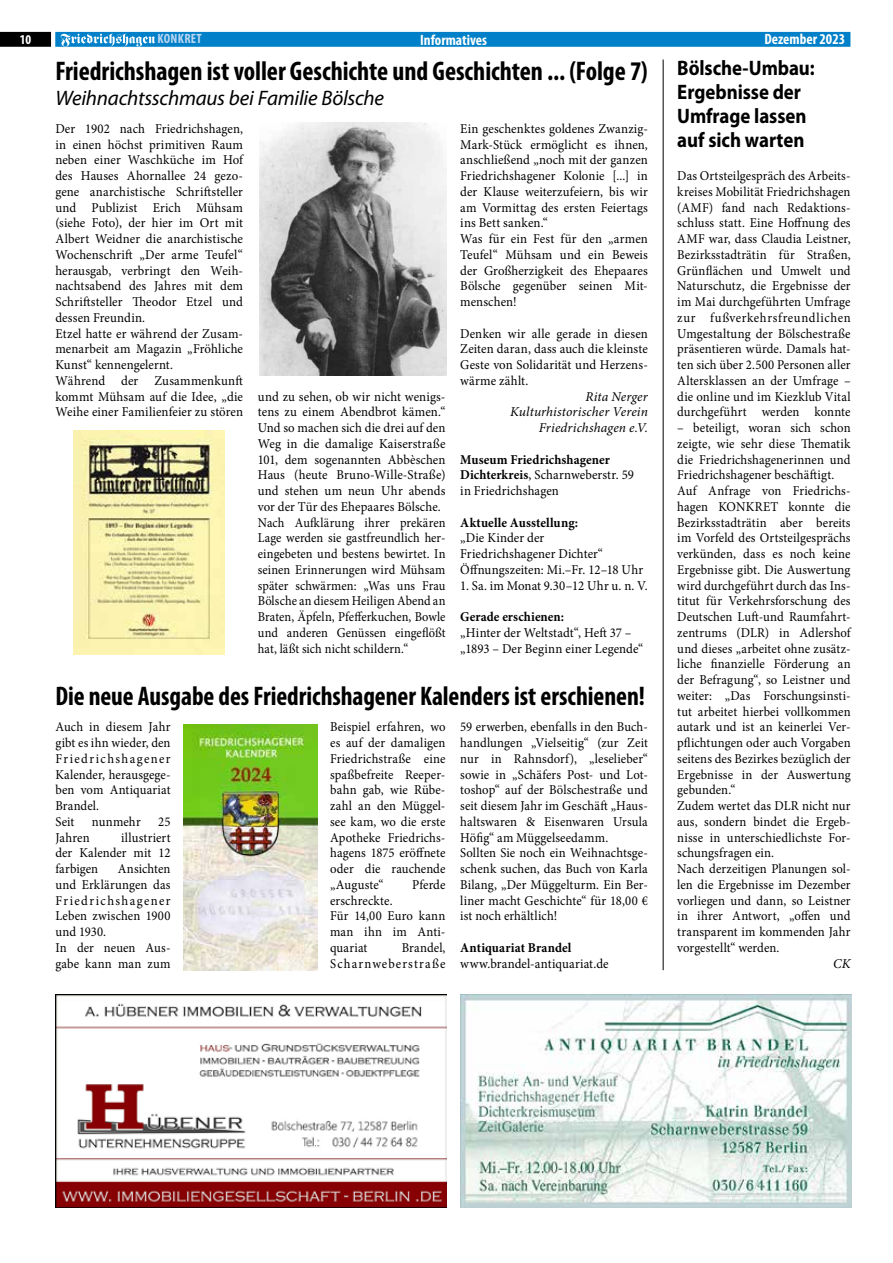
<style>
.page{position:relative;width:893px;height:1263px;background:#fff}
.page>*{position:absolute;margin:0;border:0;box-sizing:border-box;transform-origin:0 0}
.t1{font:700 condensed 27px "Myriad Pro";color:#000}
.t2{font:700 condensed 27px "Myriad Pro";color:#000;scale:.96 1}
.t3{font:700 21px/24px "Myriad Pro";letter-spacing:-.005em;color:#000;scale:.9 1}
.t4{font:italic 21px "Myriad Pro";letter-spacing:-.01em;color:#000}
.t5{font:700 condensed 15px "Myriad Pro";color:#fff}
.t6{font:13.5px/15.8px "Minion Pro";letter-spacing:.01em;color:#000;scale:.94 1}
.t7{font:13.5px/15.8px "Minion Pro";letter-spacing:.01em;color:#000;scale:.95 1}
.t8{font:700 13.5px/15.8px "Minion Pro";letter-spacing:.01em;color:#000;scale:.95 1}
.t9{font:italic 13.5px/15.8px "Minion Pro";letter-spacing:.01em;color:#000;text-align:right}
.t10{font:13.5px/15.8px "Minion Pro";letter-spacing:.085em;color:#000;text-align:right;scale:.94 1}
.t11{font:700 condensed 13.5px "Myriad Pro";letter-spacing:.02em;color:#bcd6f1}
.t12{font:700 condensed 13.5px "Myriad Pro";color:#fff}
.s1{font-weight:400}
</style>
<div class="page">
<div style="left:55px;top:32px;width:795px;height:15px;background:#0080c8;border:2px solid #0080c8"></div>
<svg style="left:0;top:32px;width:51px;height:15px"></svg>
<svg style="left:61px;top:34px;width:94px;height:13px"></svg>
<img style="left:259px;top:122px;width:187px;height:254px">
<img style="left:183px;top:725px;width:134px;height:245px">
<img style="left:74px;top:431px;width:151px;height:223px">
<img style="left:56px;top:995px;width:390px;height:213px">
<hr style="left:663px;top:60px;width:1px;height:910px;background:#000">
<img style="left:460px;top:995px;width:392px;height:212px">
<p class="t12" style="left:20px;top:31px;width:13px">10</p>
<p class="t11" style="left:158px;top:30px;width:46px">KONKRET</p>
<p class="t5" style="left:420px;top:30px;width:68px">Informatives</p>
<p class="t5" style="left:765px;top:30px;width:82px">Dezember 2023</p>
<h1 class="t1" style="left:55px;top:54px;width:594px">Friedrichshagen ist voller Geschichte und Geschichten ... (Folge 7)</h1>
<h2 class="t4" style="left:55px;top:85px;width:330px">Weihnachtsschmaus bei Familie Bölsche</h2>
<p class="t7" style="left:55px;top:121px;width:199px">Der 1902 nach Friedrichshagen, in einen höchst primitiven Raum neben einer Waschküche im Hof des Hauses Ahornallee 24 gezo&shy;gene anarchistische Schriftsteller und Publizist Erich Mühsam (siehe Foto), der hier im Ort mit<br>Albert Weidner die anarchistische<br>Wochenschrift „Der arme Teufel“ herausgab, verbringt den Weih&shy;nachtsabend des Jahres mit dem<br>Schriftsteller Theodor Etzel und dessen Freundin.<br>Etzel hatte er während der Zusam&shy;menarbeit am Magazin „Fröhliche<br>Kunst“ kennengelernt.<br>Während der Zusammenkunft kommt Mühsam auf die Idee, „die<br>Weihe einer Familienfeier zu stören</p>
<p class="t7" style="left:258px;top:388px;width:199px">und zu sehen, ob wir nicht wenigs&shy;tens zu einem Abendbrot kämen.“ Und so machen sich die drei auf den Weg in die damalige Kaiserstraße 101, dem sogenannten Abbèschen Haus (heute Bruno-Wille-Straße) und stehen um neun Uhr abends vor der Tür des Ehepaares Bölsche.<br>Nach Aufklärung ihrer prekären Lage werden sie gastfreundlich her&shy;eingebeten und bestens bewirtet. In seinen Erinnerungen wird Mühsam später schwärmen: „Was uns Frau Bölsche an diesem Heiligen Abend an Braten, Äpfeln, Pfefferkuchen, Bowle und anderen Genüssen eingeflößt hat, läßt sich nicht schildern.“</p>
<p class="t7" style="left:460px;top:121px;width:199px">Ein geschenktes goldenes Zwanzig-<br>Mark-Stück ermöglicht es ihnen, anschließend „noch mit der ganzen<br>Friedrichshagener Kolonie [...] in der Klause weiterzufeiern, bis wir am Vormittag des ersten Feiertags ins Bett sanken.“<br>Was für ein Fest für den „armen<br>Teufel“ Mühsam und ein Beweis der Großherzigkeit des Ehepaares<br>Bölsche gegenüber seinen Mit&shy;menschen!</p>
<p class="t7" style="left:460px;top:325px;width:199px;text-align:justify">Denken wir alle gerade in diesen Zeiten daran, dass auch die kleinste Geste von Solidarität und Herzens&shy;wärme zählt.</p>
<p class="t9" style="left:510px;top:388px;width:139px">Rita Nerger<br>Kulturhistorischer Verein<br>Friedrichshagen e.V.</p>
<p class="t8" style="left:460px;top:451px;width:184px">Museum Friedrichshagener<br>Dichterkreis<span class="s1">, Scharnweberstr. 59 in Friedrichshagen</span></p>
<p class="t8" style="left:460px;top:514px;width:125px">Aktuelle Ausstellung:</p>
<p class="t7" style="left:460px;top:530px;width:194px">„Die Kinder der<br>Friedrichshagener Dichter“<br>Öffnungszeiten: Mi.–Fr. 12–18 Uhr</p>
<p class="t7" style="left:460px;top:577px;width:199px">1. Sa. im Monat 9.30–12 Uhr u. n. V.</p>
<p class="t8" style="left:460px;top:609px;width:111px">Gerade erschienen:</p>
<p class="t7" style="left:460px;top:625px;width:194px">„Hinter der Weltstadt“, Heft 37 – „1893 – Der Beginn einer Legende“</p>
<h1 class="t2" style="left:55px;top:679px;width:616px">Die neue Ausgabe des Friedrichshagener Kalenders ist erschienen!</h1>
<p class="t6" style="left:55px;top:719px;width:124px">Auch in diesem Jahr gibt es ihn wieder, den<br>Friedrichshagener<br>Kalender, herausgege&shy;ben vom Antiquariat<br>Brandel.<br>Seit</p>
<p class="t6" style="left:92px;top:814px;width:53px">nunmehr</p>
<p class="t6" style="left:158px;top:814px;width:15px">25</p>
<p class="t6" style="left:55px;top:829px;width:38px">Jahren</p>
<p class="t6" style="left:55px;top:829px;width:124px;text-align:justify;text-indent:66px">illustriert der Kalender mit 12 farbigen</p>
<p class="t6" style="left:55px;top:861px;width:124px;text-indent:62px">Ansichten und Erklärungen das<br>Friedrichshagener<br>Leben zwischen 1900 und 1930.<br>In der neuen Aus&shy;gabe kann man zum</p>
<p class="t6" style="left:330px;top:719px;width:124px;text-align:justify">Beispiel erfahren, wo es auf der damaligen Friedrichstraße eine spaßbefreite Reeper&shy;bahn gab, wie Rübe&shy;zahl an den Müggel&shy;see kam, wo die erste Apotheke Friedrichs&shy;hagens 1875 eröffnete oder die rauchende „Auguste“</p>
<p class="t6" style="left:412px;top:877px;width:37px">Pferde</p>
<p class="t6" style="left:330px;top:892px;width:124px">erschreckte.<br>Für 14,00 Euro kann man ihn im Anti&shy;quariat</p>
<p class="t10" style="left:330px;top:940px;width:124px">Brandel,<br>Scharnweberstraße</p>
<p class="t6" style="left:460px;top:719px;width:201px">59 erwerben, ebenfalls in den Buch&shy;handlungen „Vielseitig“ (zur Zeit nur in Rahnsdorf), „leselieber“ sowie in „Schäfers Post- und Lot&shy;toshop“ auf der Bölschestraße und seit diesem Jahr im Geschäft „Haus&shy;haltswaren &amp; Eisenwaren Ursula<br>Höfig“ am Müggelseedamm.<br>Sollten Sie noch ein Weihnachtsge&shy;schenk suchen, das Buch von Karla<br>Bilang, „Der Müggelturm. Ein Ber&shy;liner macht Geschichte“ für 18,00 € ist noch erhältlich!</p>
<p class="t8" style="left:460px;top:939px;width:118px">Antiquariat Brandel</p>
<p class="t7" style="left:460px;top:955px;width:158px">www.brandel-antiquariat.de</p>
<h2 class="t3" style="left:677px;top:56px;width:154px">Bölsche-Umbau:<br>Ergebnisse der<br>Umfrage lassen auf sich warten</h2>
<p class="t6" style="left:677px;top:168px;width:186px;text-align:justify">Das Ortsteilgespräch des Arbeits&shy;kreises Mobilität Friedrichshagen (AMF) fand nach Redaktions&shy;schluss statt. Eine Hoffnung des AMF war, dass Claudia Leistner, Bezirksstadträtin für Straßen, Grünflächen und Umwelt und Naturschutz, die Ergebnisse der im Mai durchgeführten Umfrage zur fußverkehrsfreundlichen Umgestaltung der Bölschestraße präsentieren würde. Damals hat&shy;ten sich über 2.500 Personen aller Altersklassen an der Umfrage – die online und im Kiezklub Vital durchgeführt werden konnte</p>
<p class="t6" style="left:677px;top:420px;width:186px">– beteiligt, woran sich schon zeigte, wie sehr diese Thematik die Friedrichshagenerinnen und<br>Friedrichshagener beschäftigt.<br>Auf Anfrage von Friedrichs&shy;hagen KONKRET konnte die<br>Bezirksstadträtin aber bereits im Vorfeld des Ortsteilgesprächs verkünden, dass es noch keine<br>Ergebnisse gibt. Die Auswertung wird durchgeführt durch das Ins&shy;titut für Verkehrsforschung des<br>Deutschen Luft-und Raumfahrt&shy;zentrums (DLR) in Adlershof und dieses „arbeitet ohne zusätz&shy;liche finanzielle Förderung an der Befragung“, so Leistner und weiter: „Das Forschungsinsti&shy;tut arbeitet hierbei vollkommen autark und ist an keinerlei Ver&shy;pflichtungen oder auch Vorgaben seitens des Bezirkes bezüglich der<br>Ergebnisse in der Auswertung gebunden.“<br>Zudem wertet das DLR nicht nur aus, sondern bindet die Ergeb&shy;nisse in unterschiedlichste For&shy;schungsfragen ein.<br>Nach derzeitigen Planungen sol&shy;len die Ergebnisse im Dezember vorliegen und dann, so Leistner in ihrer Antwort, „offen und transparent im kommenden Jahr vorgestellt“ werden.</p>
<p class="t9" style="left:833px;top:955px;width:19px">CK</p>
</div>
